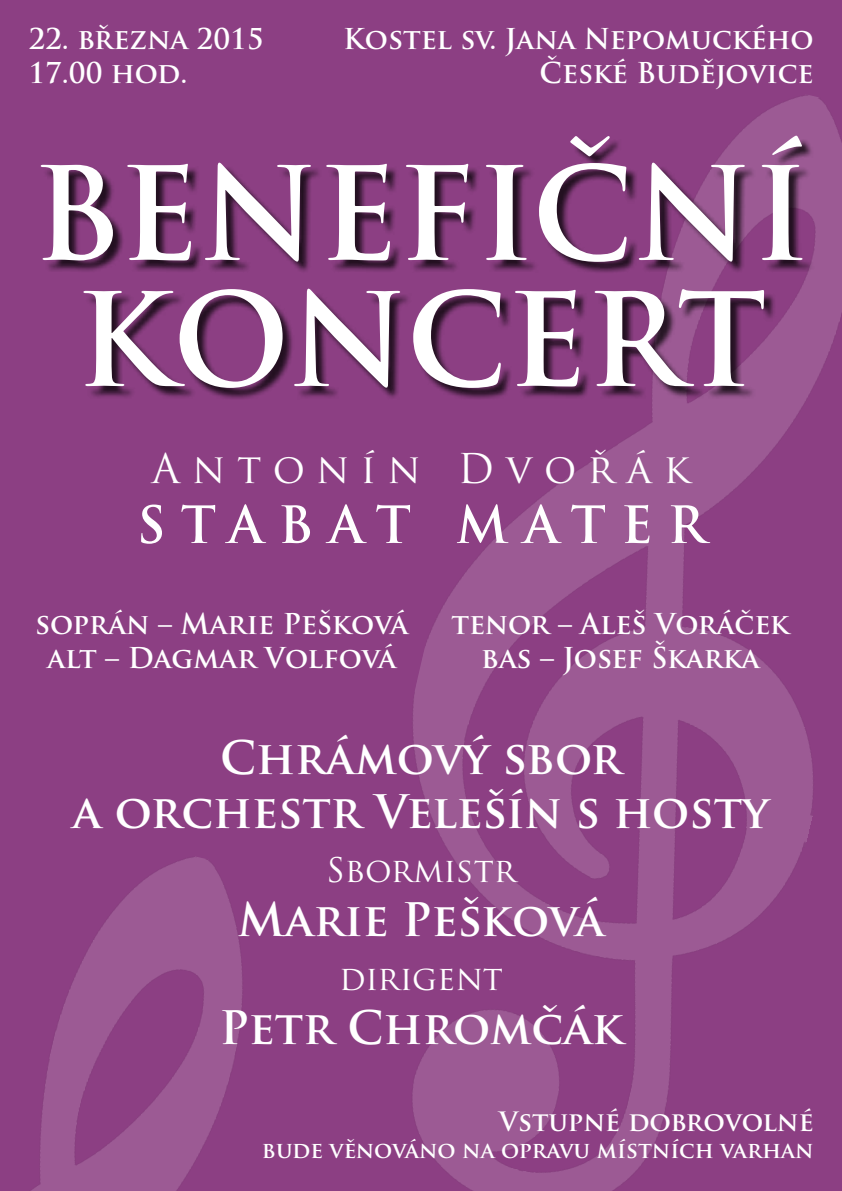
<style>
.page{position:relative;width:842px;height:1191px;background:#8c3f83}
.page>*{position:absolute;margin:0;border:0;box-sizing:border-box;transform-origin:0 0}
.t1{font:700 126px/126px "Trajan Pro";color:#fff;text-align:center}
.t2{font:700 50px "Trajan Pro";letter-spacing:.3em;color:#fff}
.t3{font:700 45px/54px "Trajan Pro";color:#fff;text-align:center}
.t4{font:40px "Trajan Pro";letter-spacing:.295em;color:#fff}
.t5{font:33px "Trajan Pro";color:#fff}
.t6{font:700 28px/33.6px "Trajan Pro";color:#fff;text-align:center}
.t7{font:700 26px "Trajan Pro";color:#fff}
.t8{font:700 22px "Trajan Pro";color:#fff}
</style>
<div class="page">
<img style="left:31px;top:856px;width:212px;height:335px">
<img style="left:412px;top:95px;width:430px;height:1096px">
<div style="left:43px;top:137px;width:771px;height:263px;background:#000;opacity:.75"></div>
<p class="t6" style="left:28px;top:23px;width:237px;text-align:left">22. března 2015<br>17.00 hod.</p>
<p class="t6" style="left:343px;top:23px;width:472px;text-align:right">Kostel sv. Jana Nepomuckého<br>České Budějovice</p>
<h1 class="t1" style="left:33px;top:152px;width:778px">BENEFIČNÍ<br>KONCERT</h1>
<h3 class="t4" style="left:152px;top:443px;width:540px">Antonín Dvořák</h3>
<h2 class="t2" style="left:137px;top:493px;width:570px">STABAT MATER</h2>
<p class="t6" style="left:35px;top:607px;width:375px">soprán – Marie Pešková alt – Dagmar Volfová</p>
<p class="t6" style="left:451px;top:607px;width:339px">tenor – Aleš Voráček bas – Josef Škarka</p>
<h3 class="t3" style="left:73px;top:731px;width:697px">Chrámový sbor<br>a orchestr Velešín s hosty</h3>
<p class="t5" style="left:326px;top:849px;width:191px">Sbormistr</p>
<h3 class="t3" style="left:238px;top:893px;width:368px">Marie Pešková</h3>
<p class="t5" style="left:339px;top:957px;width:165px">dirigent</p>
<h3 class="t3" style="left:219px;top:1001px;width:405px">Petr Chromčák</h3>
<p class="t7" style="left:499px;top:1105px;width:316px">Vstupné dobrovolné</p>
<p class="t8" style="left:262px;top:1135px;width:553px">bude věnováno na opravu místních varhan</p>
</div>
